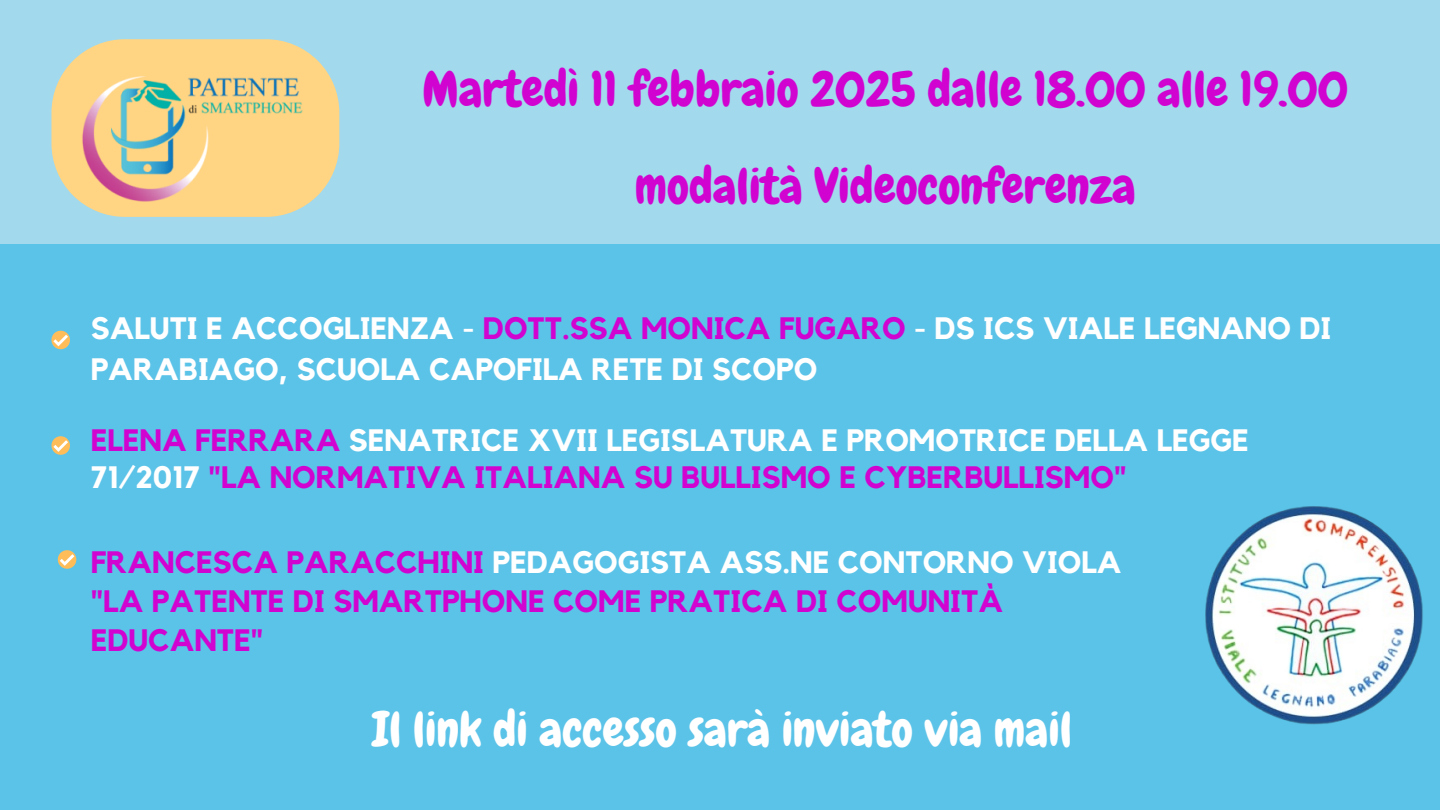
<style>
.page{position:relative;width:1440px;height:810px;background:#5cc3e8}
.page>*{position:absolute;margin:0;border:0;box-sizing:border-box;transform-origin:0 0}
.t1{font:49.3px "Chewy";color:#d103d1}
.t2{font:48.3px "Chewy";color:#fff}
.t3{font:700 30.9px/39px "Kollektif";color:#d103d1}
.t4{font:700 30.9px/41.2px "Kollektif";color:#fff}
.s1{color:#d103d1}
.s2{color:#fff}
</style>
<div class="page">
<div style="left:0;top:0;width:1440px;height:244px;background:#a2d9ed"></div>
<svg style="left:51px;top:331px;width:19px;height:18px"></svg>
<svg style="left:51px;top:39px;width:288px;height:178px;fill:#ffd483"></svg>
<img style="left:76px;top:70px;width:234px;height:137px">
<svg style="left:51px;top:436px;width:19px;height:19px"></svg>
<svg style="left:58px;top:550px;width:18px;height:19px"></svg>
<img style="left:1205px;top:506px;width:218px;height:219px">
<p class="t1" style="left:422px;top:58px;width:928px">Martedì 11 febbraio 2025 dalle 18.00 alle 19.00</p>
<p class="t1" style="left:635px;top:155px;width:502px">modalità Videoconferenza</p>
<h1 class="t4" style="left:91px;top:309px;width:1242px">SALUTI E ACCOGLIENZA - <span class="s1">DOTT.SSA MONICA FUGARO</span> - DS ICS VIALE LEGNANO DI<br>PARABIAGO, SCUOLA CAPOFILA RETE DI SCOPO</h1>
<p class="t3" style="left:91px;top:423px;width:1159px;line-height:36.8px">ELENA FERRARA <span class="s2">SENATRICE XVII LEGISLATURA E PROMOTRICE DELLA LEGGE<br>71/2017</span> "LA NORMATIVA ITALIANA SU BULLISMO E CYBERBULLISMO"</p>
<h1 class="t4" style="left:91px;top:542px;width:1032px"><span class="s1">FRANCESCA PARACCHINI</span> PEDAGOGISTA ASS.NE CONTORNO VIOLA</h1>
<p class="t3" style="left:91px;top:583px;width:914px">"LA PATENTE DI SMARTPHONE COME PRATICA DI COMUNITÀ<br>EDUCANTE"</p>
<p class="t2" style="left:372px;top:699px;width:702px">Il link di accesso sarà inviato via mail</p>
</div>
